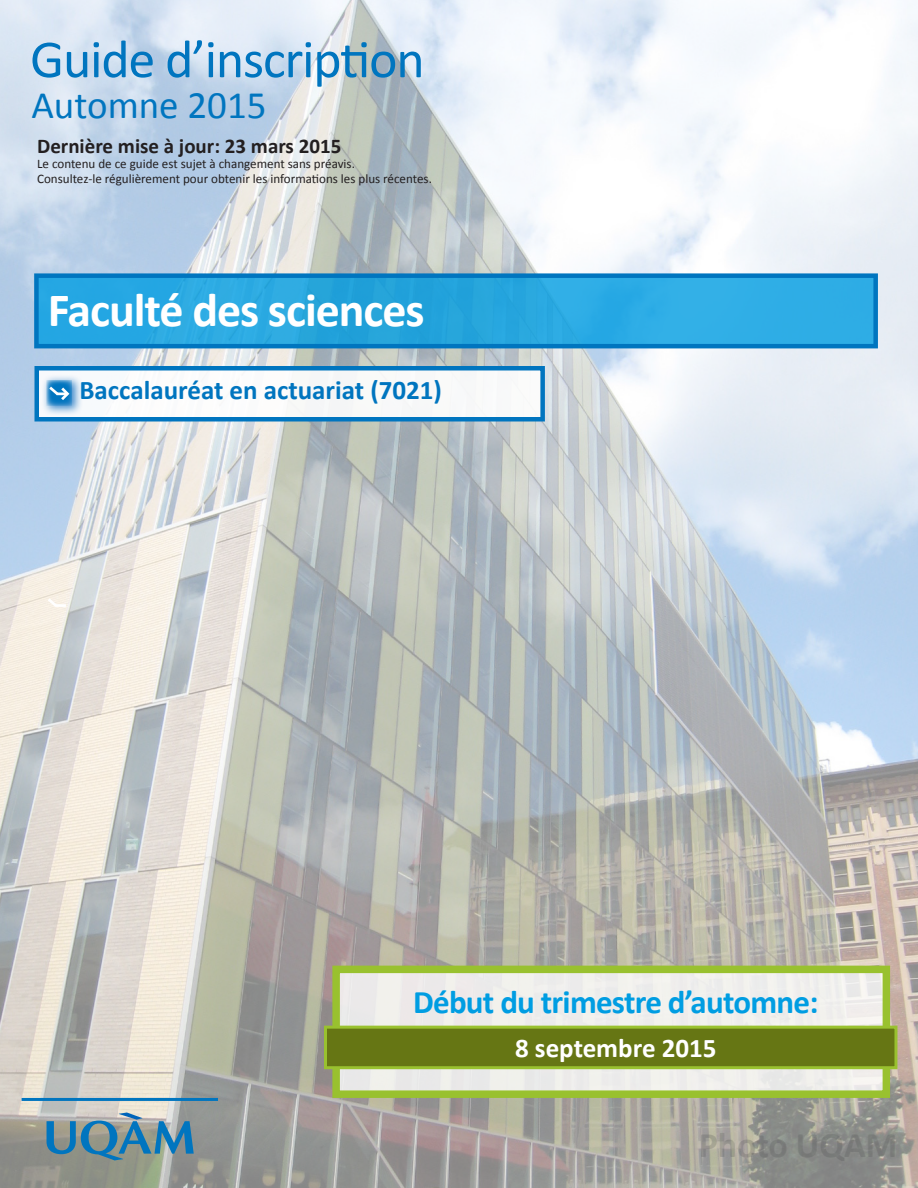
<style>
.page{position:relative;width:918px;height:1188px;background:#fff}
.page>*{position:absolute;margin:0;border:0;box-sizing:border-box;transform-origin:0 0}
.PC_Guide_d_inscript{font:54px "Calibri";letter-spacing:-.02em;color:#0075bf}
.PC_Faculté{font:700 48px "Calibri";letter-spacing:-.025em;color:#fff}
.PC_Session{font:39px "Calibri";color:#0075bf}
.PC_Début_trimestre{font:700 33px "Calibri";letter-spacing:-.025em;color:#009de2}
.PC_Unité_Programmes{font:700 27px "Calibri";color:#0075bf}
.PC_Date_trimestre{font:700 27px "Calibri";color:#fff}
.IP_Bodytext{font:700 21px "Calibri";color:#231f20}
.IP_Bodytext-2{font:13.05px "Calibri";color:#231f20}
</style>
<div class="page">
<img style="left:0;top:0;width:918px;height:1188px">
<svg style="left:45px;top:596px;width:21px;height:14px"></svg>
<div style="left:36px;top:276px;width:840px;height:70px;background:#2aa9e3"></div>
<div style="left:34px;top:273px;width:844px;height:75px;border:4px solid #0075bf"></div>
<div style="left:336px;top:969px;width:550px;height:125px;background:#eeedec"></div>
<div style="left:332px;top:966px;width:558px;height:132px;border:8px solid #99c12f"></div>
<div style="left:324px;top:1026px;width:573px;height:43px;background:#667614;border:3px solid #99c12f"></div>
<hr style="left:22px;top:1098px;width:196px;height:3px;background:#0075bf">
<svg style="left:47px;top:1112px;width:147px;height:48px;background:#7497a6"></svg>
<div style="left:37px;top:368px;width:506px;height:51px;background:#fff"></div>
<div style="left:34px;top:366px;width:511px;height:56px;border:4px solid #0075bf"></div>
<div style="left:41px;top:374px;width:42px;height:42px;background:#0064ba;opacity:.75"></div>
<svg style="left:47px;top:380px;width:25px;height:26px"></svg>
<svg style="left:46px;top:384px;width:25px;height:19px"></svg>
<p class="PC_Guide_d_inscript" style="left:30px;top:25px;width:396px">Guide d’inscription</p>
<p class="PC_Session" style="left:31px;top:80px;width:237px">Automne 2015</p>
<p class="IP_Bodytext" style="left:37px;top:132px;width:306px">Dernière mise à jour: 23 mars 2015</p>
<p class="IP_Bodytext-2" style="left:37px;top:155px;width:319px">Le contenu de ce guide est sujet à changement sans préavis.</p>
<p class="IP_Bodytext-2" style="left:37px;top:170px;width:396px">Consultez-le régulièrement pour obtenir les informations les plus récentes.</p>
<p class="PC_Faculté" style="left:48px;top:279px;width:378px">Faculté des sciences</p>
<p class="PC_Unité_Programmes" style="left:80px;top:373px;width:364px">Baccalauréat en actuariat (7021)</p>
<p class="PC_Début_trimestre" style="left:413px;top:981px;width:407px">Début du trimestre d’automne:</p>
<p class="PC_Date_trimestre" style="left:515px;top:1031px;width:203px">8 septembre 2015</p>
</div>
